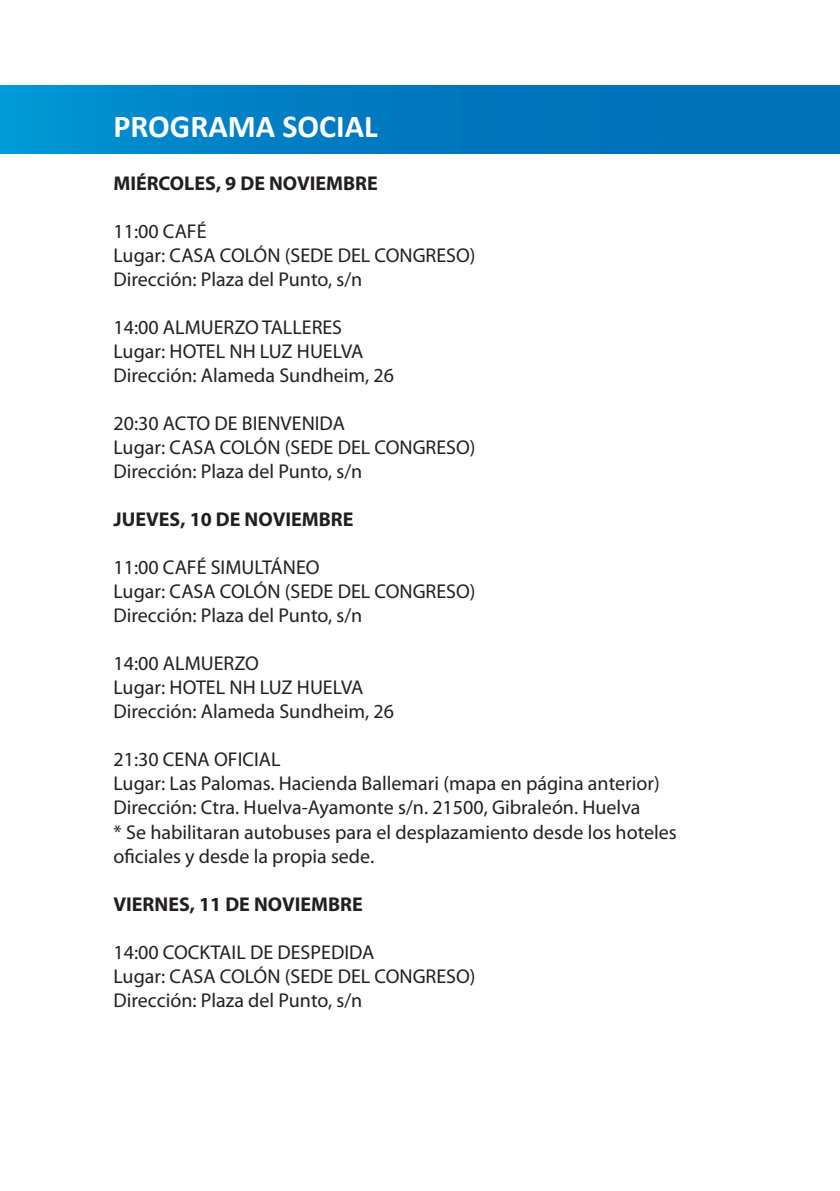
<style>
.page{position:relative;width:840px;height:1191px;background:#fff}
.page>*{position:absolute;margin:0;border:0;box-sizing:border-box;transform-origin:0 0}
.t1{font:700 32px "Calibri";color:#fff}
.t2{font:20px/24px "Myriad Pro";color:#231f20}
.t3{font:700 20px "Myriad Pro";color:#231f20}
</style>
<div class="page">
<div style="left:0;top:85px;width:839px;height:68px;background:linear-gradient(to right,#008fd0,#0069b4)"></div>
<h1 class="t1" style="left:113px;top:106px;width:265px">PROGRAMA SOCIAL</h1>
<p class="t3" style="left:113px;top:170px;width:266px">MIÉRCOLES, 9 DE NOVIEMBRE</p>
<p class="t2" style="left:113px;top:219px;width:363px">11:00 CAFÉ<br>Lugar: CASA COLÓN (SEDE DEL CONGRESO)<br>Dirección: Plaza del Punto, s/n</p>
<p class="t2" style="left:113px;top:315px;width:282px">14:00 ALMUERZO TALLERES<br>Lugar: HOTEL NH LUZ HUELVA<br>Dirección: Alameda Sundheim, 26</p>
<p class="t2" style="left:113px;top:411px;width:363px">20:30 ACTO DE BIENVENIDA<br>Lugar: CASA COLÓN (SEDE DEL CONGRESO)<br>Dirección: Plaza del Punto, s/n</p>
<p class="t3" style="left:113px;top:506px;width:241px">JUEVES, 10 DE NOVIEMBRE</p>
<p class="t2" style="left:113px;top:555px;width:363px">11:00 CAFÉ SIMULTÁNEO<br>Lugar: CASA COLÓN (SEDE DEL CONGRESO)<br>Dirección: Plaza del Punto, s/n</p>
<p class="t2" style="left:113px;top:651px;width:282px">14:00 ALMUERZO<br>Lugar: HOTEL NH LUZ HUELVA<br>Dirección: Alameda Sundheim, 26</p>
<p class="t2" style="left:113px;top:747px;width:564px">21:30 CENA OFICIAL<br>Lugar: Las Palomas. Hacienda Ballemari (mapa en página anterior)<br>Dirección: Ctra. Huelva-Ayamonte s/n. 21500, Gibraleón. Huelva<br>* Se habilitaran autobuses para el desplazamiento desde los hoteles oficiales y desde la propia sede.</p>
<p class="t3" style="left:113px;top:890px;width:250px">VIERNES, 11 DE NOVIEMBRE</p>
<p class="t2" style="left:113px;top:939px;width:363px">14:00 COCKTAIL DE DESPEDIDA<br>Lugar: CASA COLÓN (SEDE DEL CONGRESO)<br>Dirección: Plaza del Punto, s/n</p>
</div>
